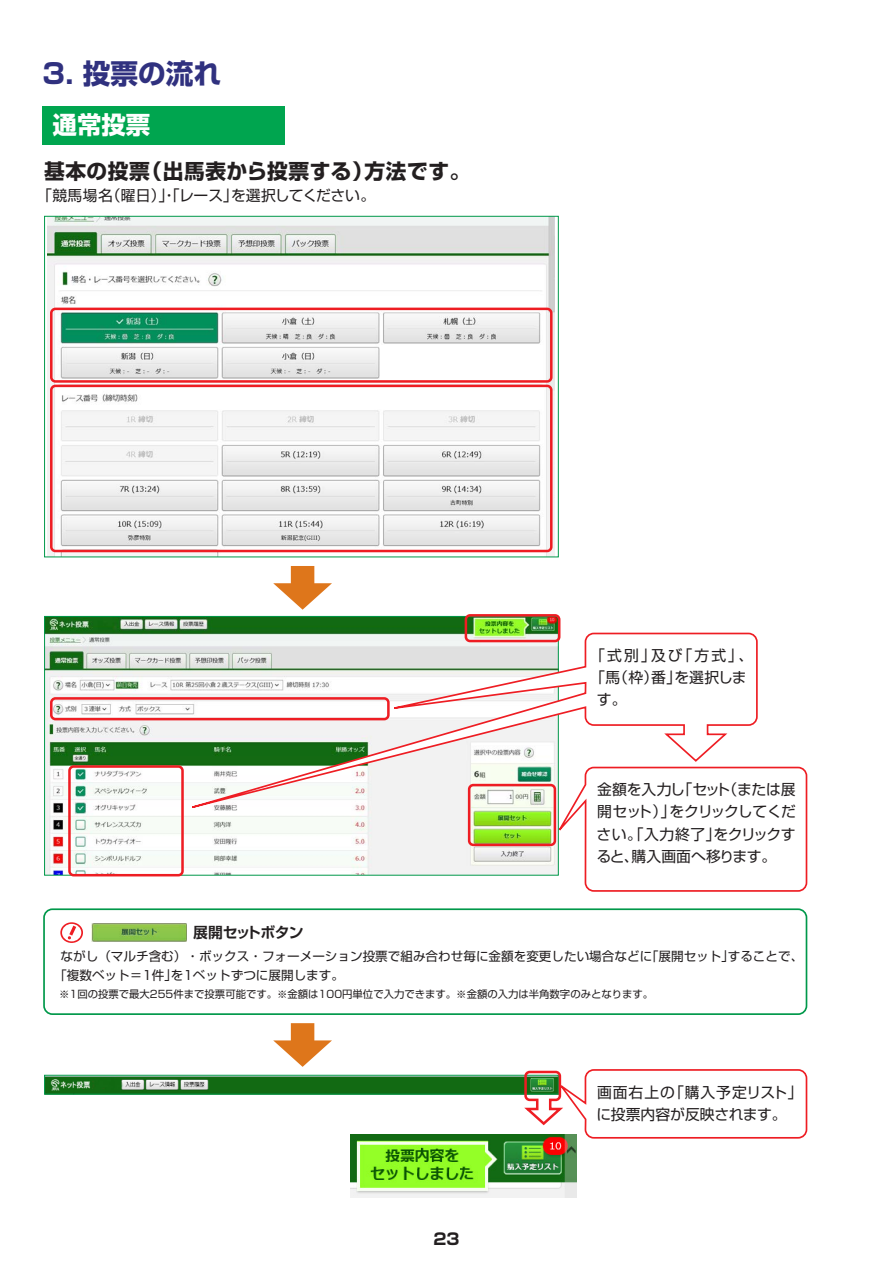
<style>
.page{position:relative;width:893px;height:1263px;background:#fff}
.page>*{position:absolute;margin:0;border:0;box-sizing:border-box;transform-origin:0 0}
.t1{font:700 27.6px "Shin Go Pr 5";color:#30317f}
.t2{font:700 24.45px "Shin Go Pr 5";color:#fff}
.t3{font:700 20.7px "Shin Go Pr 5";letter-spacing:.025em;color:#231f20}
.t4{font:700 15.9px "Shin Go Pr 5";color:#231f20}
.t5{font:14.85px/22.2px "Shin Go Pr 5";letter-spacing:-.005em;color:#231f20}
.t6{font:14.85px "Shin Go Pr 5";letter-spacing:-.035em;color:#231f20}
.t7{font:14.85px "Shin Go Pr 5";letter-spacing:.02em;color:#231f20}
.t8{font:700 14.85px "Shin Go Pr 5 De";letter-spacing:-.035em;color:#231f20}
.t9{font:12.6px/19.2px "Shin Go";color:#231f20}
.t10{font:10.35px "Shin Go";color:#231f20}
</style>
<div class="page">
<div style="left:42px;top:106px;width:242px;height:38px;background:#00a54f"></div>
<img style="left:47px;top:218px;width:508px;height:337px">
<img style="left:46px;top:618px;width:510px;height:256px">
<img style="left:46px;top:1077px;width:475px;height:15px">
<div style="left:44px;top:1075px;width:515px;height:19px;border:1px solid #00984a"></div>
<div style="left:50px;top:697px;width:340px;height:23px;border:3px solid #ee1d23;border-radius:4px"></div>
<div style="left:68px;top:765px;width:116px;height:111px;border:3px solid #ee1d23;border-radius:4px"></div>
<div style="left:468px;top:784px;width:88px;height:62px;border:3px solid #ee1d23;border-radius:4px"></div>
<div style="left:465px;top:614px;width:95px;height:28px;border:3px solid #ee1d23;border-radius:4px"></div>
<div style="left:50px;top:385px;width:503px;height:167px;border:3px solid #ee1d23;border-radius:4px"></div>
<div style="left:50px;top:308px;width:503px;height:75px;border:3px solid #ee1d23;border-radius:4px"></div>
<svg style="left:190px;top:632px;width:568px;height:177px"></svg>
<svg style="left:550px;top:766px;width:258px;height:126px"></svg>
<div style="left:43px;top:908px;width:764px;height:107px;border:2px solid #00984a;border-radius:8px"></div>
<svg style="left:273px;top:566px;width:59px;height:44px"></svg>
<svg style="left:273px;top:1023px;width:59px;height:44px"></svg>
<img style="left:92px;top:924px;width:94px;height:17px">
<svg style="left:60px;top:922px;width:23px;height:21px"></svg>
<svg style="left:521px;top:1069px;width:287px;height:70px"></svg>
<img style="left:351px;top:1134px;width:226px;height:64px">
<h1 class="t1" style="left:43px;top:51px;width:180px">3. 投票の流れ</h1>
<h2 class="t2" style="left:53px;top:106px;width:99px">通常投票</h2>
<h3 class="t3" style="left:365px;top:155px;width:107px">方法です。</h3>
<h3 class="t3" style="left:44px;top:155px;width:107px">基本の投票</h3>
<h3 class="t3" style="left:142px;top:155px;width:233px">（出馬表から投票する）</h3>
<p class="t5" style="left:37px;top:183px;width:77px">「競馬場名</p>
<p class="t5" style="left:106px;top:183px;width:134px">（曜日）」・「レース」</p>
<p class="t6" style="left:231px;top:183px;width:146px">を選択してください。</p>
<p class="t5" style="left:651px;top:643px;width:33px">及び</p>
<p class="t5" style="left:590px;top:643px;width:67px">「式別」</p>
<p class="t5" style="left:677px;top:643px;width:67px">「方式「</p>
<p class="t5" style="left:738px;top:643px;width:16px">、</p>
<p class="t5" style="left:597px;top:665px;width:86px;text-indent:-7px">「（馬枠番）」す。</p>
<p class="t5" style="left:674px;top:665px;width:74px">を選択しま</p>
<p class="t5" style="left:677px;top:777px;width:54px">「セット</p>
<p class="t5" style="left:723px;top:777px;width:75px">（または展</p>
<p class="t5" style="left:669px;top:777px;width:128px;text-indent:-72px">金額を入力し<br>をクリックしてくだ</p>
<p class="t5" style="left:597px;top:799px;width:80px">開セット）」</p>
<p class="t5" style="left:597px;top:821px;width:201px">さい。｢入力終了｣をクリックす</p>
<p class="t5" style="left:632px;top:843px;width:146px">購入画面へ移ります。</p>
<p class="t5" style="left:596px;top:843px;width:44px">ると、</p>
<p class="t8" style="left:193px;top:920px;width:112px">展開セットボタン</p>
<p class="t9" style="left:61px;top:946px;width:744px">ながし（マルチ含む）・ボックス・フォーメーション投票で組み合わせ毎に金額を変更したい場合などに｢展開セット｣することで、｢複数ベット＝1件を｣ 1ベットずつに展開します。</p>
<p class="t10" style="left:59px;top:987px;width:596px">※1回の投票で最大255件まで投票可能です。※金額は100円単位で入力できます。※金額の入力は半角数字のみとなります。</p>
<p class="t4" style="left:433px;top:1226px;width:27px">23</p>
<p class="t7" style="left:669px;top:1080px;width:135px">「購入予定リスト「</p>
<p class="t5" style="left:597px;top:1079px;width:192px">画面右上の<br>に投票内容が反映されます。</p>
</div>
